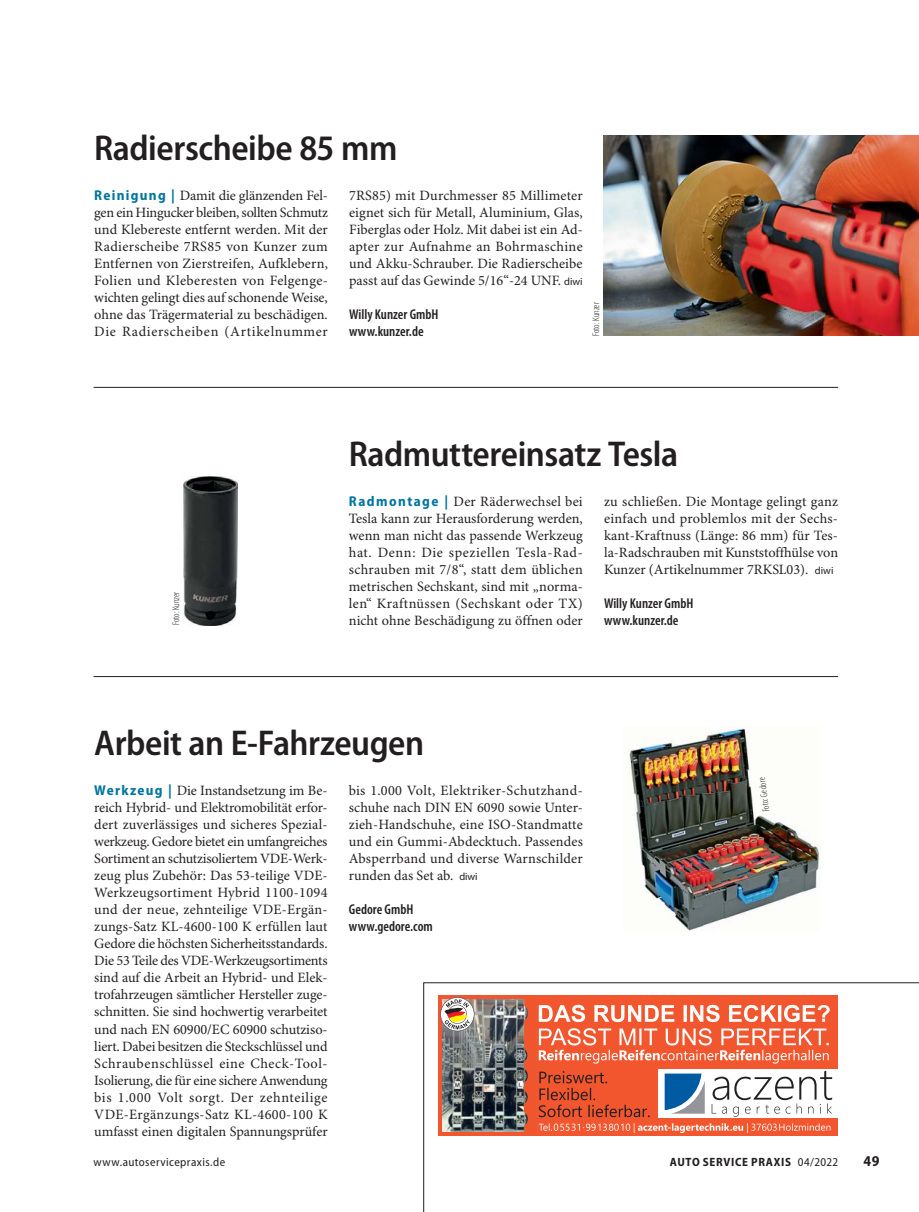
<style>
.page{position:relative;width:919px;height:1212px;background:#fff}
.page>*{position:absolute;margin:0;border:0;box-sizing:border-box;transform-origin:0 0}
.t1{font:600 semi-condensed 36px "Myriad Pro";letter-spacing:-.015em;color:#231f20}
.t2{font:700 semi-condensed 15px "Myriad Pro";color:#231f20}
.t3{font:14.25px/17px "Minion Pro";color:#231f20;text-align:justify}
.t4{font:600 condensed 14.25px/17px "Myriad Pro";color:#231f20}
.t5{font:semi-condensed 12px "Myriad Pro";letter-spacing:.035em;color:#231f20}
.t6{font:700 semi-condensed 12px "Myriad Pro";letter-spacing:.055em;color:#231f20}
.t7{font:300 condensed 9.75px "Myriad Pro";letter-spacing:-.005em;color:#231f20}
.s1{font-family:"Myriad Pro";font-weight:700;font-stretch:semi-condensed;color:#00759f}
.s2{font-family:"Myriad Pro";font-size:10.5px}
.s3{font-weight:400}
</style>
<div class="page">
<svg style="left:423px;top:982px;width:495px;height:230px"></svg>
<hr style="left:94px;top:387px;width:744px;height:1px;background:#231f20">
<hr style="left:94px;top:676px;width:744px;height:1px;background:#231f20">
<img style="left:603px;top:136px;width:315px;height:200px">
<img style="left:183px;top:476px;width:55px;height:149px">
<img style="left:629px;top:728px;width:191px;height:203px">
<div style="left:438px;top:995px;width:400px;height:140px;background:#f1562e"></div>
<div style="left:658px;top:1069px;width:180px;height:49px;background:#fff"></div>
<img style="left:442px;top:999px;width:82px;height:132px">
<svg style="left:524px;top:999px;width:308px;height:134px"></svg>
<svg style="left:440px;top:997px;width:34px;height:34px"></svg>
<h1 class="t1" style="left:94px;top:134px;width:305px">Radierscheibe 85 mm</h1>
<p class="t3" style="left:94px;top:188px;width:235px"><span class="s1">Reinigung |</span> Damit die glänzenden Fel&shy;gen ein Hingucker bleiben, sollten Schmutz und Klebereste entfernt werden. Mit der Radierscheibe 7RS85 von Kunzer zum Entfernen von Zierstreifen, Aufklebern, Folien und Kleberesten von Felgenge&shy;wichten gelingt dies auf schonende Weise, ohne das Trägermaterial zu beschädigen.<br>Die Radierscheiben (Artikelnummer</p>
<p class="t3" style="left:349px;top:188px;width:235px">7RS85) mit Durchmesser 85 Millimeter eignet sich für Metall, Aluminium, Glas, Fiberglas oder Holz. Mit dabei ist ein Ad&shy;apter zur Aufnahme an Bohrmaschine und Akku-Schrauber. Die Radierscheibe passt auf das Gewinde 5/16“-24 UNF. <span class="s2">diwi</span></p>
<p class="t4" style="left:349px;top:307px;width:91px">Willy Kunzer GmbH www.kunzer.de</p>
<p class="t7" style="left:590px;top:336px;width:35px;rotate:-90deg">Foto: Kunzer</p>
<p class="t7" style="left:170px;top:625px;width:35px;rotate:-90deg">Foto: Kunzer</p>
<h1 class="t1" style="left:349px;top:440px;width:331px">Radmuttereinsatz Tesla</h1>
<p class="t3" style="left:349px;top:494px;width:235px"><span class="s1">Radmontage |</span> Der Räderwechsel bei Tesla kann zur Herausforderung werden, wenn man nicht das passende Werkzeug hat. Denn: Die speziellen Tesla-Rad&shy;schrauben mit 7/8“, statt dem üblichen metrischen Sechskant, sind mit „norma&shy;len“ Kraftnüssen (Sechskant oder TX) nicht ohne Beschädigung zu öffnen oder</p>
<p class="t3" style="left:604px;top:494px;width:235px">zu schließen. Die Montage gelingt ganz einfach und problemlos mit der Sechs&shy;kant-Kraftnuss (Länge: 86 mm) für Tes&shy;la-Radschrauben mit Kunststoffhülse von Kunzer (Artikelnummer 7RKSL03). <span class="s2">diwi</span></p>
<p class="t4" style="left:604px;top:596px;width:91px">Willy Kunzer GmbH www.kunzer.de</p>
<h1 class="t1" style="left:94px;top:729px;width:331px">Arbeit an E-Fahrzeugen</h1>
<p class="t3" style="left:94px;top:783px;width:235px"><span class="s1">Werkzeug |</span> Die Instandsetzung im Be&shy;reich Hybrid- und Elektromobilität erfor&shy;dert zuverlässiges und sicheres Spezial&shy;werkzeug. Gedore bietet ein umfangreiches Sortiment an schutzisoliertem VDE-Werk&shy;zeug plus Zubehör: Das 53-teilige VDE-Werkzeugsortiment Hybrid 1100-1094 und der neue, zehnteilige VDE-Ergän&shy;zungs-Satz KL-4600-100 K erfüllen laut Gedore die höchsten Sicherheitsstandards.<br>Die 53 Teile des VDE-Werkzeugsortiments sind auf die Arbeit an Hybrid- und Elek&shy;trofahrzeugen sämtlicher Hersteller zuge&shy;schnitten. Sie sind hochwertig verarbeitet und nach EN 60900/EC 60900 schutziso&shy;liert. Dabei besitzen die Steckschlüssel und Schraubenschlüssel eine Check- Tool-Isolierung, die für eine sichere Anwendung bis 1.000 Volt sorgt. Der zehnteilige VDE-Ergänzungs-Satz KL-4600-100 K umfasst einen digitalen Spannungsprüfer</p>
<p class="t3" style="left:349px;top:783px;width:235px">bis 1.000 Volt, Elektriker-Schutzhand&shy;schuhe nach DIN EN 6090 sowie Unter&shy;zieh-Handschuhe, eine ISO-Standmatte und ein Gummi-Abdecktuch. Passendes Absperrband und diverse Warnschilder runden das Set ab. <span class="s2">diwi</span></p>
<p class="t4" style="left:349px;top:902px;width:85px">Gedore GmbH www.gedore.com</p>
<p class="t7" style="left:760px;top:812px;width:36px;rotate:-97deg">Foto: Gedore</p>
<p class="t5" style="left:94px;top:1154px;width:133px">www.autoservicepraxis.de</p>
<p class="t6" style="left:669px;top:1157px;width:170px">AUTO SERVICE PRAXIS <span class="s3">04/2022</span></p>
<p class="t2" style="left:863px;top:1155px;width:17px">49</p>
</div>
